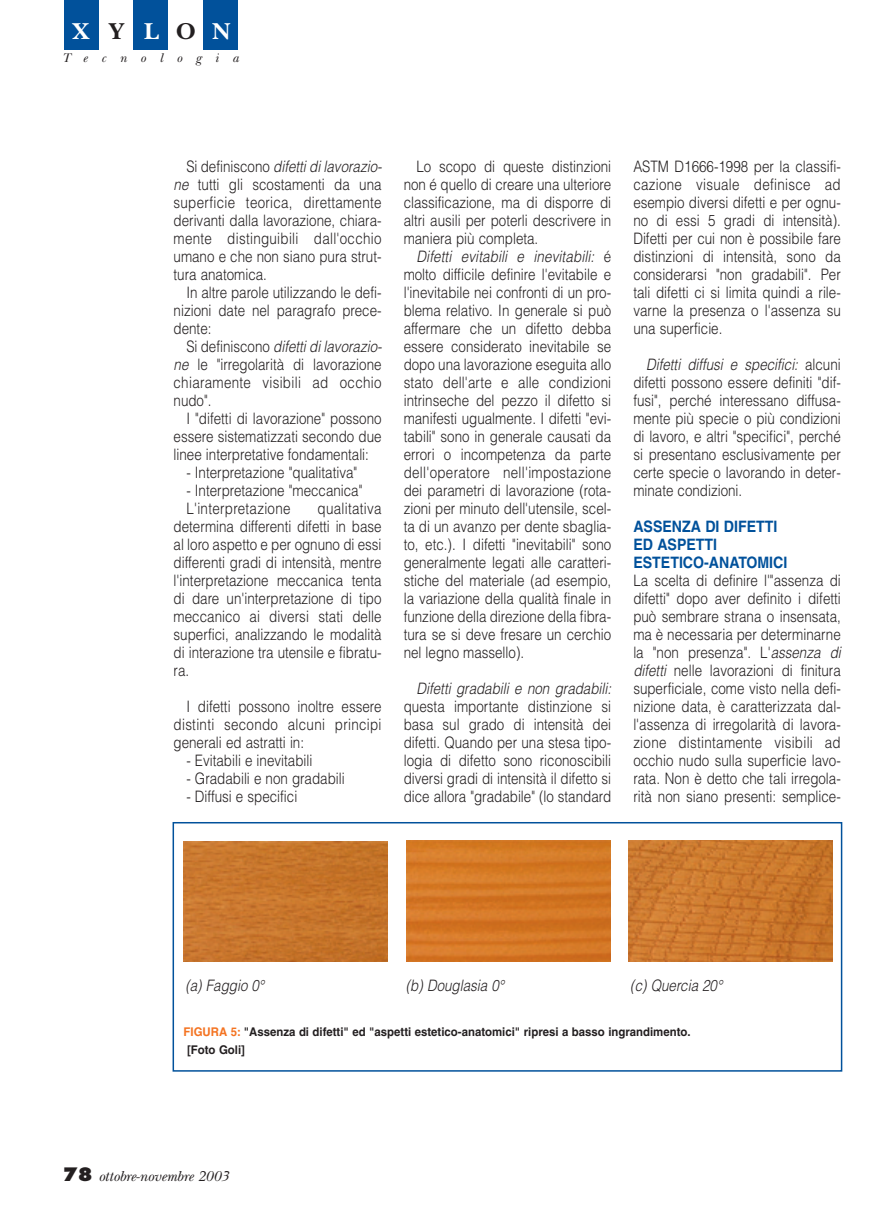
<style>
.page{position:relative;width:893px;height:1212px;background:#fff}
.page>*{position:absolute;margin:0;border:0;box-sizing:border-box;transform-origin:0 0}
.t1{font:700 24px "New Baskerville";letter-spacing:.76em;color:#fff}
.t2{font:300 15.75px/18px "Helvetica";color:#231f20;text-align:justify;scale:.85 1}
.t3{font:italic 300 15.75px "Helvetica";color:#231f20;scale:.85 1}
.t4{font:700 15.75px/18px "Helvetica";color:#01519b;scale:.9 1}
.t5{font:italic 15px "New Baskerville";color:#231f20}
.t6{font:italic 13.05px "New Baskerville";letter-spacing:1.04em;color:#231f20}
.t7{font:700 12px/18px "Helvetica";color:#231f20;scale:.95 1}
.s1{color:#231f20}
.s2{font-style:italic}
.s3{color:#f47321}
.s4{font-family:"Futura";font-weight:800;font-style:normal;font-size:18px}
</style>
<div class="page">
<div style="left:64px;top:0;width:34px;height:50px;background:#01519b"></div>
<div style="left:133px;top:0;width:35px;height:50px;background:#01519b"></div>
<div style="left:203px;top:0;width:35px;height:50px;background:#01519b"></div>
<div style="left:173px;top:822px;width:669px;height:249px;border:2px solid #01519b"></div>
<img style="left:184px;top:841px;width:204px;height:120px">
<img style="left:406px;top:840px;width:204px;height:121px">
<img style="left:629px;top:840px;width:203px;height:121px">
<h1 class="t1" style="left:73px;top:22px;width:160px">X<span class="s1">Y</span>L<span class="s1">O</span>N</h1>
<p class="t6" style="left:62px;top:53px;width:178px">Tecnologia</p>
<p class="t2" style="left:174px;top:159px;width:249px;text-align:left;text-indent:13px">S i d e f i n i s c o n o <span class="s2">difettidilavorazio&shy;ne</span> tutti gli scostamenti da una superficie teorica, direttamente derivanti dalla lavorazione, chiara&shy;mente distinguibili dall'occhio umano e che non siano pura strut&shy;tura anatomica.</p>
<p class="t2" style="left:174px;top:285px;width:246px;text-indent:13px">In altre parole utilizzando le defi&shy;nizioni date nel paragrafo prece&shy;dente:</p>
<p class="t2" style="left:174px;top:339px;width:249px;text-align:left;text-indent:13px">S i d e f i n i s c o n o <span class="s2">difettidilavorazio&shy;ne</span> le "irregolarità di lavorazione chiaramente visibili ad occhio nudo".</p>
<p class="t2" style="left:174px;top:411px;width:246px;text-indent:13px">I "difetti di lavorazione" possono essere sistematizzati secondo due linee interpretative fondamentali:</p>
<p class="t2" style="left:186px;top:465px;width:202px">- Interpretazione "qualitativa"</p>
<p class="t2" style="left:186px;top:483px;width:209px">- Interpretazione "meccanica"<br>L'interpretazione</p>
<p class="t2" style="left:174px;top:501px;width:246px;text-indent:144px">qualitativa determina differenti difetti in base al loro aspetto e per ognuno di essi differenti gradi di intensità, mentre l'interpretazione meccanica tenta di dare un'interpretazione di tipo meccanico ai diversi stati delle superfici, analizzando le modalità di interazione tra utensile e fibratu&shy;ra.</p>
<p class="t2" style="left:174px;top:699px;width:246px;text-indent:13px">I difetti possono inoltre essere distinti secondo alcuni principi generali ed astratti in:</p>
<p class="t2" style="left:186px;top:753px;width:150px">- Evitabili e inevitabili</p>
<p class="t2" style="left:186px;top:771px;width:188px">- Gradabili e non gradabili</p>
<p class="t2" style="left:186px;top:789px;width:132px">- Diffusi e specifici</p>
<p class="t2" style="left:404px;top:159px;width:246px;text-indent:13px">Lo scopo di queste distinzioni non é quello di creare una ulteriore classificazione, ma di disporre di altri ausili per poterli descrivere in maniera più completa.</p>
<p class="t2" style="left:404px;top:249px;width:246px;text-indent:13px"><span class="s2">Difetti evitabili e inevitabili:</span> é molto difficile definire l'evitabile e l'inevitabile nei confronti di un pro&shy;blema relativo. In generale si può affermare che un difetto debba essere considerato inevitabile se dopo una lavorazione eseguita allo stato dell'arte e alle condizioni intrinseche del pezzo il difetto si manifesti ugualmente. I difetti "evi&shy;tabili" sono in generale causati da errori o incompetenza da parte dell'operatore nell'impostazione dei parametri di lavorazione (rota&shy;zioni per minuto dell'utensile, scel&shy;ta di un avanzo per dente sbaglia&shy;to, etc.). I difetti "inevitabili" sono generalmente legati alle caratteri&shy;stiche del materiale (ad esempio, la variazione della qualità finale in funzione della direzione della fibra&shy;tura se si deve fresare un cerchio nel legno massello).</p>
<p class="t3" style="left:416px;top:683px;width:234px">Difetti gradabili e non gradabili:</p>
<p class="t2" style="left:404px;top:699px;width:246px">questa importante distinzione si basa sul grado di intensità dei difetti. Quando per una stesa tipo&shy;logia di difetto sono riconoscibili diversi gradi di intensità il difetto si dice allora "gradabile" (lo standard</p>
<p class="t2" style="left:633px;top:159px;width:246px">ASTM D1666-1998 per la classifi&shy;cazione visuale definisce ad esempio diversi difetti e per ognu&shy;no di essi 5 gradi di intensità).<br>Difetti per cui non è possibile fare distinzioni di intensità, sono da considerarsi "non gradabili". Per tali difetti ci si limita quindi a rile&shy;varne la presenza o l'assenza su una superficie.</p>
<p class="t2" style="left:633px;top:357px;width:246px;text-indent:13px"><span class="s2">Difetti diffusi e specifici:</span> a l c u n i difetti possono essere definiti "dif&shy;fusi", perché interessano diffusa&shy;mente più specie o più condizioni di lavoro, e altri "specifici", perché si presentano esclusivamente per certe specie o lavorando in deter&shy;minate condizioni.</p>
<p class="t4" style="left:633px;top:519px;width:173px">ASSENZA DI DIFETTI<br>ED ASPETTI<br>ESTETICO-ANATOMICI</p>
<p class="t2" style="left:633px;top:573px;width:249px;text-align:left">La scelta di definire l'"assenza di difetti" dopo aver definito i difetti può sembrare strana o insensata, ma è necessaria per determinarne la "non presenza". L'<span class="s2">assenza di difetti</span> nelle lavorazioni di finitura superficiale, come visto nella defi&shy;nizione data, è caratterizzata dal&shy;l'assenza di irregolarità di lavora&shy;zione distintamente visibili ad occhio nudo sulla superficie lavo&shy;rata. Non è detto che tali irregola&shy;rità non siano presenti: semplice-</p>
<p class="t3" style="left:185px;top:980px;width:98px">(a) Faggio 0°</p>
<p class="t3" style="left:406px;top:979px;width:120px">(b) Douglasia 0°</p>
<p class="t3" style="left:630px;top:980px;width:113px">(c) Quercia 20°</p>
<p class="t7" style="left:184px;top:1024px;width:535px"><span class="s3">FIGURA 5:</span> "Assenza di difetti" ed "aspetti estetico-anatomici" ripresi a basso ingrandimento. [Foto Goli]</p>
<p class="t5" style="left:63px;top:1171px;width:167px"><span class="s4">78</span> ottobre-novembre 2003</p>
</div>
